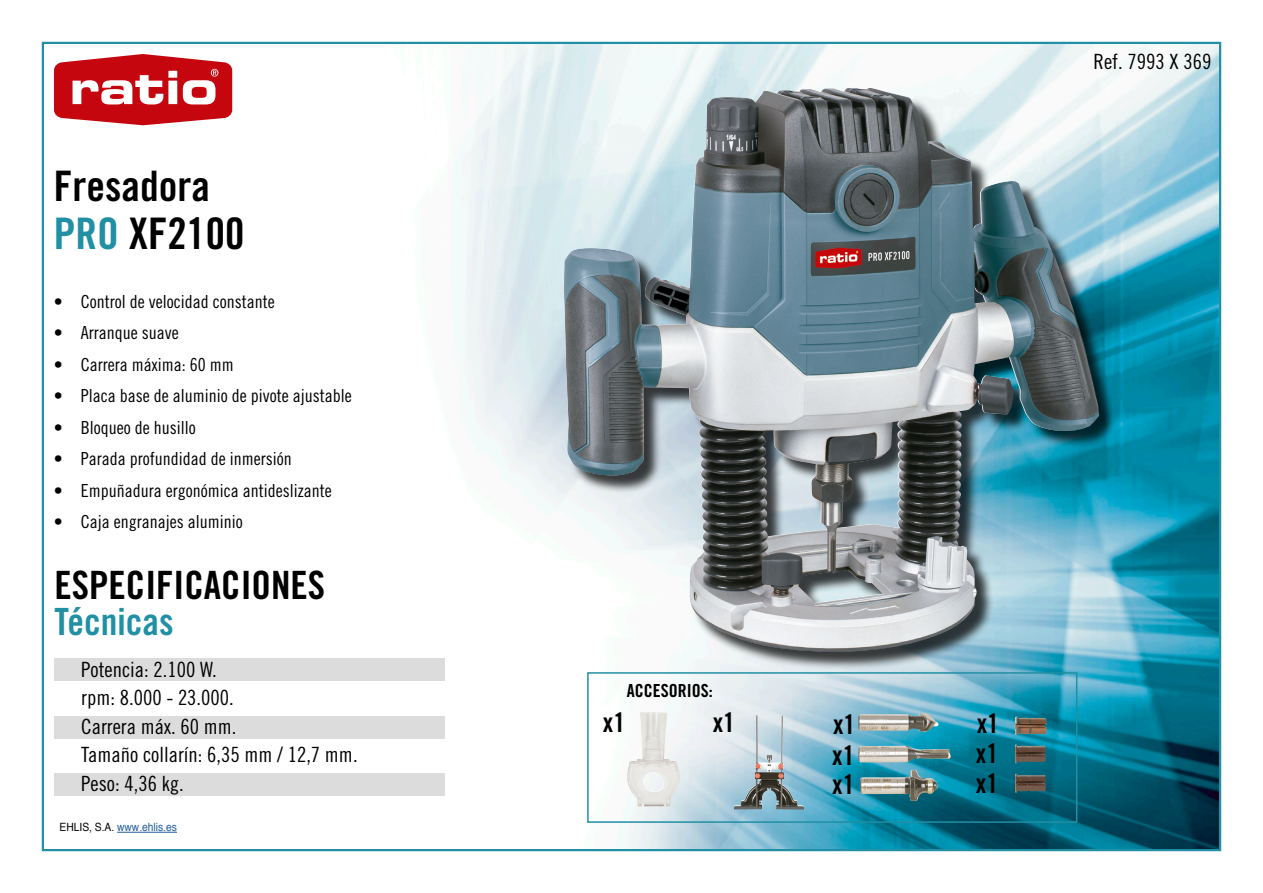
<style>
.page{position:relative;width:1263px;height:893px;background:#fff}
.page>*{position:absolute;margin:0;border:0;box-sizing:border-box;transform-origin:0 0}
.t1{font:43.5px "Trade Gothic LT Std Bd Cn 20";color:#000}
.t2{font:42px "Trade Gothic LT Std Bd Cn 20";color:#000}
.t3{font:39px "Trade Gothic LT Std Bd Cn 20";color:#000}
.t4{font:37.5px "Trade Gothic LT Std Bd Cn 20";color:#218fa4}
.t5{font:27px "Trade Gothic LT Std Bd Cn 20";color:#000}
.t6{font:21px "Trade Gothic LT Std Cn 18";color:#000}
.t7{font:18px "Trade Gothic LT Std Cn 18";color:#000}
.t8{font:18px "Trade Gothic LT Std Bd Cn 20";color:#000}
.t9{font:11.4px "Helvetica";color:#235d9b;scale:.9 1}
.s1{color:#218fa4}
.s2{color:#000}
</style>
<div class="page">
<img style="left:54px;top:45px;width:1164px;height:803px">
<div style="left:54px;top:774px;width:391px;height:22px;background:#dcdcdc"></div>
<div style="left:566px;top:91px;width:549px;height:579px;background:#000;opacity:.75"></div>
<img style="left:564px;top:88px;width:302px;height:540px">
<div style="left:54px;top:659px;width:391px;height:22px;background:#dcdcdc"></div>
<div style="left:54px;top:716px;width:391px;height:23px;background:#dcdcdc"></div>
<hr style="left:117px;top:832px;width:60px;height:1px;background:#235d9b">
<svg style="left:54px;top:54px;width:178px;height:71px"></svg>
<div style="left:587px;top:672px;width:490px;height:151px;border:2px solid #218fa4"></div>
<img style="left:858px;top:746px;width:93px;height:16px">
<img style="left:860px;top:770px;width:77px;height:31px">
<img style="left:858px;top:713px;width:81px;height:19px">
<img style="left:1015px;top:716px;width:32px;height:19px">
<img style="left:1015px;top:744px;width:31px;height:19px">
<img style="left:627px;top:712px;width:53px;height:95px">
<img style="left:734px;top:715px;width:70px;height:95px">
<img style="left:1015px;top:774px;width:31px;height:19px">
<p class="t2" style="left:54px;top:161px;width:158px">Fresadora</p>
<p class="t1" style="left:54px;top:207px;width:192px"><span class="s1">PRO</span> XF2100</p>
<p class="t7" style="left:54px;top:291px;width:222px">• Control de velocidad constante</p>
<p class="t7" style="left:54px;top:322px;width:126px">• Arranque suave</p>
<p class="t7" style="left:54px;top:354px;width:181px">• Carrera máxima: 60 mm</p>
<p class="t7" style="left:54px;top:385px;width:299px">• Placa base de aluminio de pivote ajustable</p>
<p class="t7" style="left:54px;top:417px;width:143px">• Bloqueo de husillo</p>
<p class="t7" style="left:54px;top:448px;width:239px">• Parada profundidad de inmersión</p>
<p class="t7" style="left:54px;top:480px;width:279px">• Empuñadura ergonómica antideslizante</p>
<p class="t7" style="left:54px;top:511px;width:190px">• Caja engranajes aluminio</p>
<p class="t3" style="left:54px;top:561px;width:272px">ESPECIFICACIONES</p>
<p class="t4" style="left:54px;top:599px;width:121px">Técnicas</p>
<p class="t6" style="left:81px;top:657px;width:137px">Potencia: 2.100 W.</p>
<p class="t6" style="left:81px;top:685px;width:154px">rpm: 8.000 - 23.000.</p>
<p class="t6" style="left:81px;top:714px;width:157px">Carrera máx. 60 mm.</p>
<p class="t6" style="left:81px;top:742px;width:278px">Tamaño collarín: 6,35 mm / 12,7 mm.</p>
<p class="t6" style="left:81px;top:771px;width:104px">Peso: 4,36 kg.</p>
<p class="t9" style="left:60px;top:819px;width:132px"><span class="s2">EHLIS, S.A.</span> www.ehlis.es</p>
<p class="t6" style="left:1093px;top:49px;width:119px">Ref. 7993 X 369</p>
<p class="t8" style="left:627px;top:679px;width:87px">ACCESORIOS:</p>
<p class="t5" style="left:603px;top:706px;width:24px">x1</p>
<p class="t5" style="left:977px;top:707px;width:24px">x1</p>
<p class="t5" style="left:976px;top:737px;width:24px">x1</p>
<p class="t5" style="left:976px;top:767px;width:24px">x1</p>
<p class="t5" style="left:713px;top:706px;width:24px">x1</p>
<p class="t5" style="left:833px;top:708px;width:24px">x1</p>
<p class="t5" style="left:832px;top:738px;width:24px">x1</p>
<p class="t5" style="left:832px;top:768px;width:24px">x1</p>
</div>
